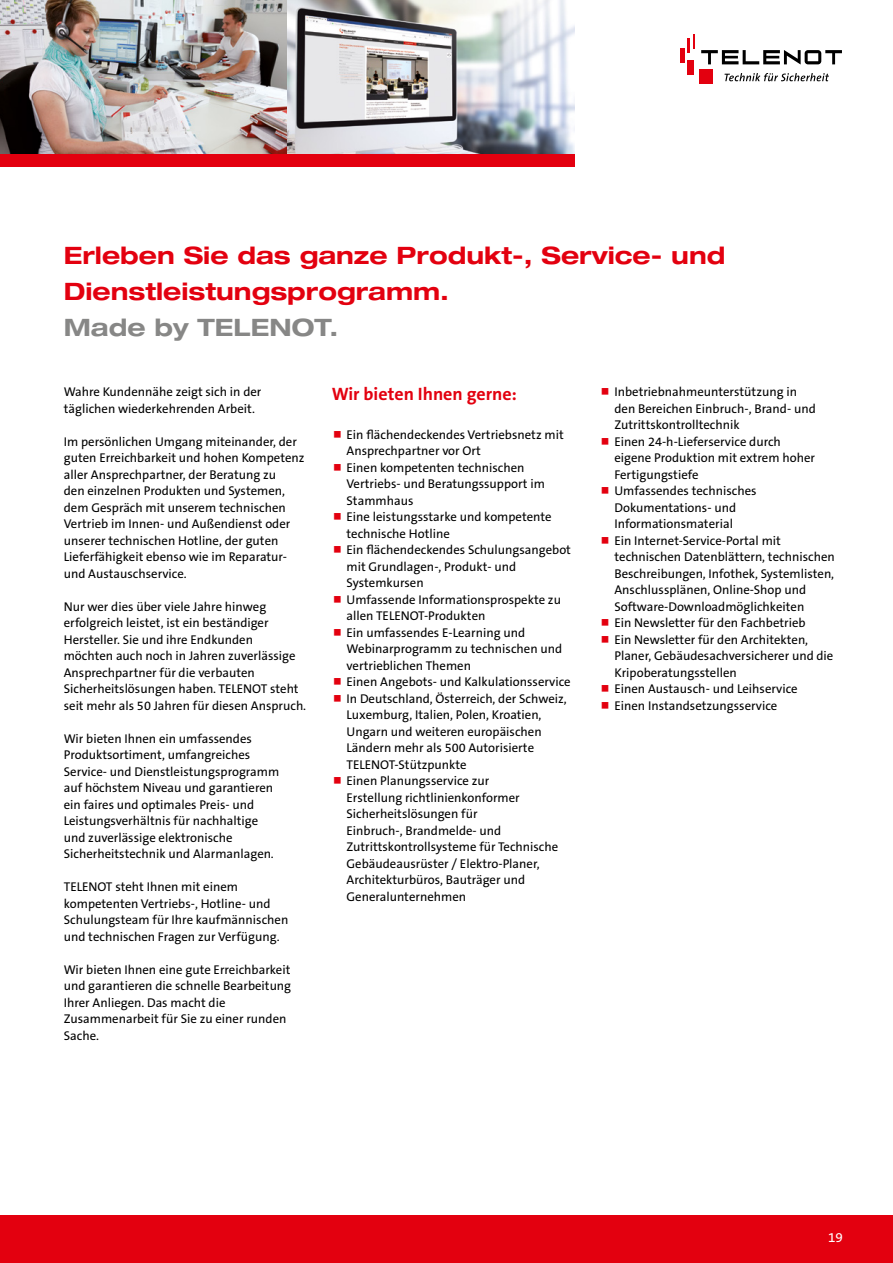
<style>
.page{position:relative;width:893px;height:1263px;background:#fff}
.page>*{position:absolute;margin:0;border:0;box-sizing:border-box;transform-origin:0 0}
.t1{font:700 expanded 24px/36px "Helvetica Neue LT Pro";color:#e3000f}
.t2{font:700 expanded 24px "Helvetica Neue LT Pro";color:#878786}
.t3{font:700 18px "The Sans B Plus W7";color:#e3000f}
.t4{font:13.5px "The Sans B Plus W5 Plain";color:#fff}
.t5{font:12.75px/16.5px "The Sans B Plus W5 Plain";color:#000}
</style>
<div class="page">
<div style="left:699px;top:69px;width:13px;height:15px;background:#e3000f"></div>
<hr style="left:680px;top:48px;width:4px;height:15px;background:#e3000f">
<hr style="left:687px;top:38px;width:3px;height:15px;background:#e3000f">
<svg style="left:693px;top:34px;width:1px;height:14px"></svg>
<div style="left:687px;top:60px;width:7px;height:15px;background:#e3000f"></div>
<svg style="left:724px;top:73px;width:105px;height:8px"></svg>
<svg style="left:701px;top:50px;width:141px;height:15px"></svg>
<div style="left:0;top:153px;width:574px;height:14px;background:#e3000f"></div>
<img style="left:0;top:0;width:287px;height:153px">
<img style="left:287px;top:0;width:287px;height:153px">
<div style="left:0;top:1215px;width:893px;height:48px;background:#e3000f"></div>
<h1 class="t1" style="left:64px;top:236px;width:663px">Erleben Sie das ganze Produkt-, Service- und<br>Dienstleistungsprogramm.</h1>
<h1 class="t2" style="left:64px;top:312px;width:276px">Made by TELENOT.</h1>
<p class="t5" style="left:64px;top:384px;width:199px">Wahre Kundennähe zeigt sich in der täglichen wiederkehrenden Arbeit.</p>
<p class="t5" style="left:64px;top:433px;width:242px">Im persönlichen Umgang miteinander, der guten Erreichbarkeit und hohen Kompetenz aller Ansprechpartner, der Beratung zu<br>den einzelnen Produkten und Systemen, dem Gespräch mit unserem technischen Vertrieb im Innen- und Außendienst oder unserer technischen Hotline, der guten Lieferfähigkeit ebenso wie im Reparatur&shy;und Austauschservice.</p>
<p class="t5" style="left:64px;top:598px;width:244px">Nur wer dies über viele Jahre hinweg erfolgreich leistet, ist ein beständiger Hersteller. Sie und ihre Endkunden<br>möchten auch noch in Jahren zuverlässige Ansprechpartner für die verbauten Sicherheitslösungen haben. TELENOT steht seit mehr als 50 Jahren für diesen Anspruch.</p>
<p class="t5" style="left:64px;top:730px;width:217px">Wir bieten Ihnen ein umfassendes Produktsortiment, umfangreiches Service- und Dienstleistungsprogramm auf höchstem Niveau und garantieren ein faires und optimales Preis- und Leistungsverhältnis für nachhaltige und zuverlässige elektronische Sicherheitstechnik und Alarmanlagen.</p>
<p class="t5" style="left:64px;top:879px;width:226px">TELENOT steht Ihnen mit einem kompetenten Vertriebs-, Hotline- und Schulungsteam für Ihre kaufmännischen und technischen Fragen zur Verfügung.</p>
<p class="t5" style="left:64px;top:961px;width:229px">Wir bieten Ihnen eine gute Erreichbarkeit und garantieren die schnelle Bearbeitung<br>Ihrer Anliegen. Das macht die<br>Zusammenarbeit für Sie zu einer runden<br>Sache.</p>
<h2 class="t3" style="left:332px;top:383px;width:187px">Wir bieten Ihnen gerne:</h2>
<p class="t5" style="left:347px;top:426px;width:226px">Ein flächendeckendes Vertriebsnetz mit<br>Ansprechpartner vor Ort<br>Einen kompetenten technischen<br>Vertriebs- und Beratungssupport im<br>Stammhaus<br>Eine leistungsstarke und kompetente technische Hotline<br>Ein flächendeckendes Schulungsangebot mit Grundlagen-, Produkt- und<br>Systemkursen<br>Umfassende Informationsprospekte zu allen TELENOT-Produkten<br>Ein umfassendes E-Learning und<br>Webinarprogramm zu technischen und vertrieblichen Themen<br>Einen Angebots- und Kalkulationsservice<br>In Deutschland, Österreich, der Schweiz,<br>Luxemburg, Italien, Polen, Kroatien,<br>Ungarn und weiteren europäischen<br>Ländern mehr als 500 Autorisierte<br>TELENOT-Stützpunkte<br>Einen Planungsservice zur<br>Erstellung richtlinienkonformer<br>Sicherheitslösungen für<br>Einbruch-, Brandmelde- und<br>Zutrittskontrollsysteme für Technische<br>Gebäudeausrüster / Elektro-Planer,<br>Architekturbüros, Bauträger und<br>Generalunternehmen</p>
<p class="t5" style="left:614px;top:384px;width:222px">Inbetriebnahmeunterstützung in<br>den Bereichen Einbruch-, Brand- und<br>Zutrittskontrolltechnik<br>Einen 24-h-Lieferservice durch<br>eigene Produktion mit extrem hoher<br>Fertigungstiefe<br>Umfassendes technisches<br>Dokumentations- und<br>Informationsmaterial<br>Ein Internet-Service-Portal mit technischen Datenblättern, technischen<br>Beschreibungen, Infothek, Systemlisten,<br>Anschlussplänen, Online-Shop und<br>Software-Downloadmöglichkeiten<br>Ein Newsletter für den Fachbetrieb<br>Ein Newsletter für den Architekten,<br>Planer, Gebäudesachversicherer und die<br>Kripoberatungsstellen<br>Einen Austausch- und Leihservice<br>Einen Instandsetzungsservice</p>
<p class="t4" style="left:828px;top:1229px;width:16px">19</p>
</div>
